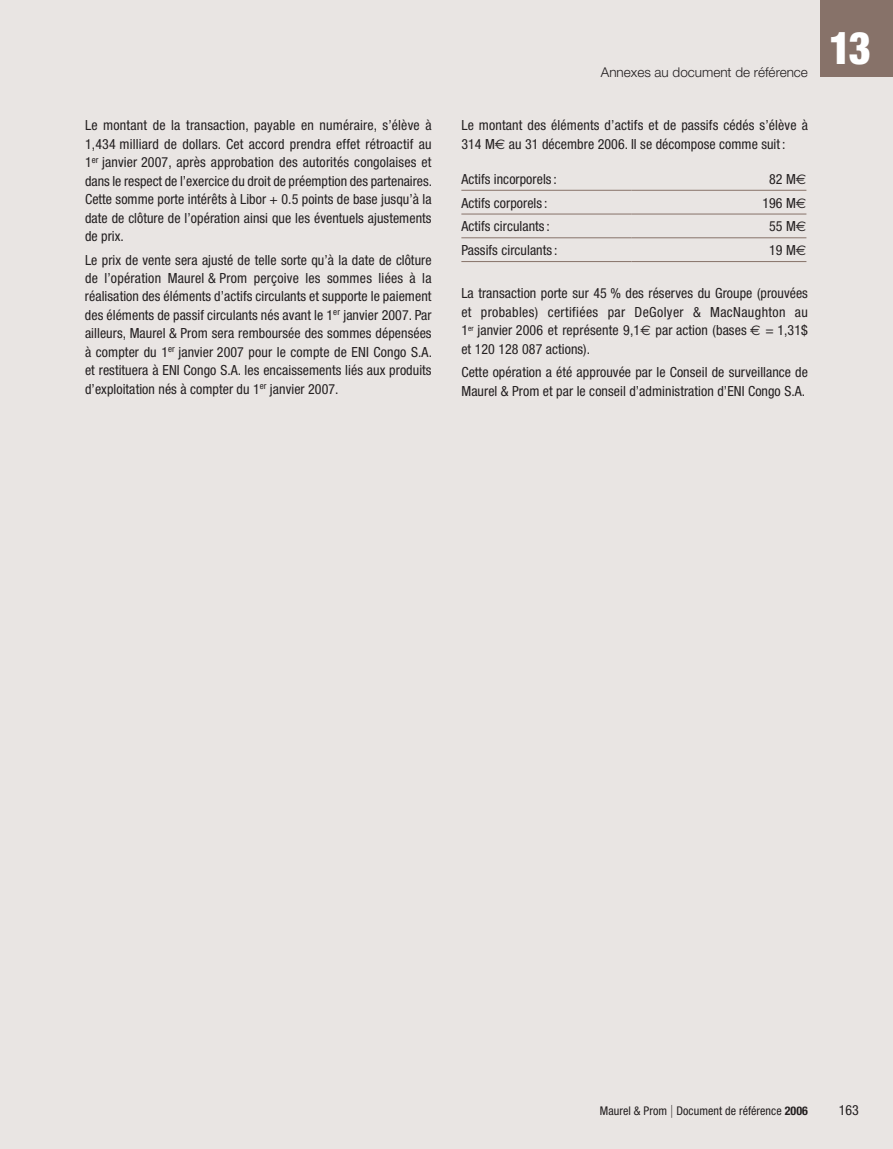
<style>
.page{position:relative;width:893px;height:1149px;background:#fff}
.page>*{position:absolute;margin:0;border:0;box-sizing:border-box;transform-origin:0 0}
.t1{font:900 condensed 45px "Helvetica Neue";color:#fff;scale:.95 1}
.t2{font:condensed 13.95px/18.5px "Helvetica Neue";letter-spacing:.005em;color:#231f20;text-align:justify}
.t3{font:300 13.5px "Helvetica Neue";color:#231f20}
.t4{font:condensed 12px "Helvetica Neue";letter-spacing:.005em;color:#231f20}
.s1{font-family:"Euro Sans";font-stretch:normal}
.s2{font-weight:700}
</style>
<div class="page">
<div style="left:1px;top:0;width:892px;height:1148px;background:#e9e5e3"></div>
<div style="left:821px;top:0;width:72px;height:77px;background:#877269"></div>
<hr style="left:461px;top:190px;width:170px;height:1px;background:#877269">
<hr style="left:631px;top:190px;width:175px;height:1px;background:#877269">
<hr style="left:461px;top:213px;width:170px;height:1px;background:#877269">
<hr style="left:631px;top:213px;width:175px;height:1px;background:#877269">
<hr style="left:461px;top:237px;width:170px;height:1px;background:#877269">
<hr style="left:631px;top:237px;width:175px;height:1px;background:#877269">
<hr style="left:461px;top:261px;width:170px;height:1px;background:#877269">
<hr style="left:631px;top:261px;width:175px;height:1px;background:#877269">
<p class="t2" style="left:85px;top:116px;width:349px">Le montant de la transaction, payable en numéraire, s’élève à 1 ,434 milliard de dollars. Cet accord prendra effet rétroactif au 1 <sup>er</sup> janvier 2007, après approbation des autorités congolaises et dans le respect de l’exercice du droit de préemption des partenaires.<br>Cette somme porte intérêts à Libor + 0.5 points de base jusqu’à la date de clôture de l’opération ainsi que les éventuels ajustements de prix.</p>
<p class="t2" style="left:85px;top:250px;width:349px">Le prix de vente sera ajusté de telle sorte qu’à la date de clôture de l’opération Maurel &amp; Prom perçoive les sommes liées à la réalisation des éléments d’actifs circulants et supporte le paiement des éléments de passif circulants nés avant le 1 <sup>er</sup> janvier 2007. Par ailleurs, Maurel &amp; Prom sera remboursée des sommes dépensées à compter du 1 <sup>er</sup> janvier 2007 pour le compte de ENI Congo S.A. et restituera à ENI Congo S.A. les encaissements liés aux produits d’exploitation nés à compter du 1 <sup>er</sup> janvier 2007.</p>
<p class="t3" style="left:601px;top:63px;width:209px">Annexes au document de référence</p>
<p class="t2" style="left:461px;top:116px;width:348px">Le montant des éléments d’actifs et de passifs cédés s’élève à<br>31 4 M<span class="s1">€</span> au 31 décembre 2006. Il se décompose comme suit :</p>
<p class="t2" style="left:461px;top:169px;width:97px">Actifs incorporels :</p>
<p class="t2" style="left:769px;top:169px;width:39px">82 M<span class="s1">€</span></p>
<p class="t2" style="left:461px;top:193px;width:88px">Actifs corporels :</p>
<p class="t2" style="left:762px;top:193px;width:46px">1 96 M<span class="s1">€</span></p>
<p class="t2" style="left:461px;top:217px;width:90px">Actifs circulants :</p>
<p class="t2" style="left:769px;top:217px;width:39px">55 M<span class="s1">€</span></p>
<p class="t2" style="left:461px;top:241px;width:97px">Passifs circulants :</p>
<p class="t2" style="left:769px;top:241px;width:39px">19 M<span class="s1">€</span></p>
<p class="t2" style="left:461px;top:284px;width:348px">La transaction porte sur 45 % des réserves du Groupe (prouvées et probables) certifiées par DeGolyer &amp; MacNaughton au 1 <sup>er</sup> janvier 2006 et représente 9,1 <span class="s1">€</span> par action (bases <span class="s1">€</span> = 1 ,31 $ et 1 20 1 28 087 actions).</p>
<p class="t2" style="left:461px;top:363px;width:348px">Cette opération a été approuvée par le Conseil de surveillance de<br>Maurel &amp; Prom et par le conseil d’administration d’ENI Congo S.A.</p>
<h1 class="t1" style="left:829px;top:20px;width:46px">13</h1>
<p class="t4" style="left:600px;top:1103px;width:209px">Maurel &amp; Prom Document de référence <span class="s2">2006</span></p>
<p class="t2" style="left:839px;top:1100px;width:22px">163</p>
</div>
